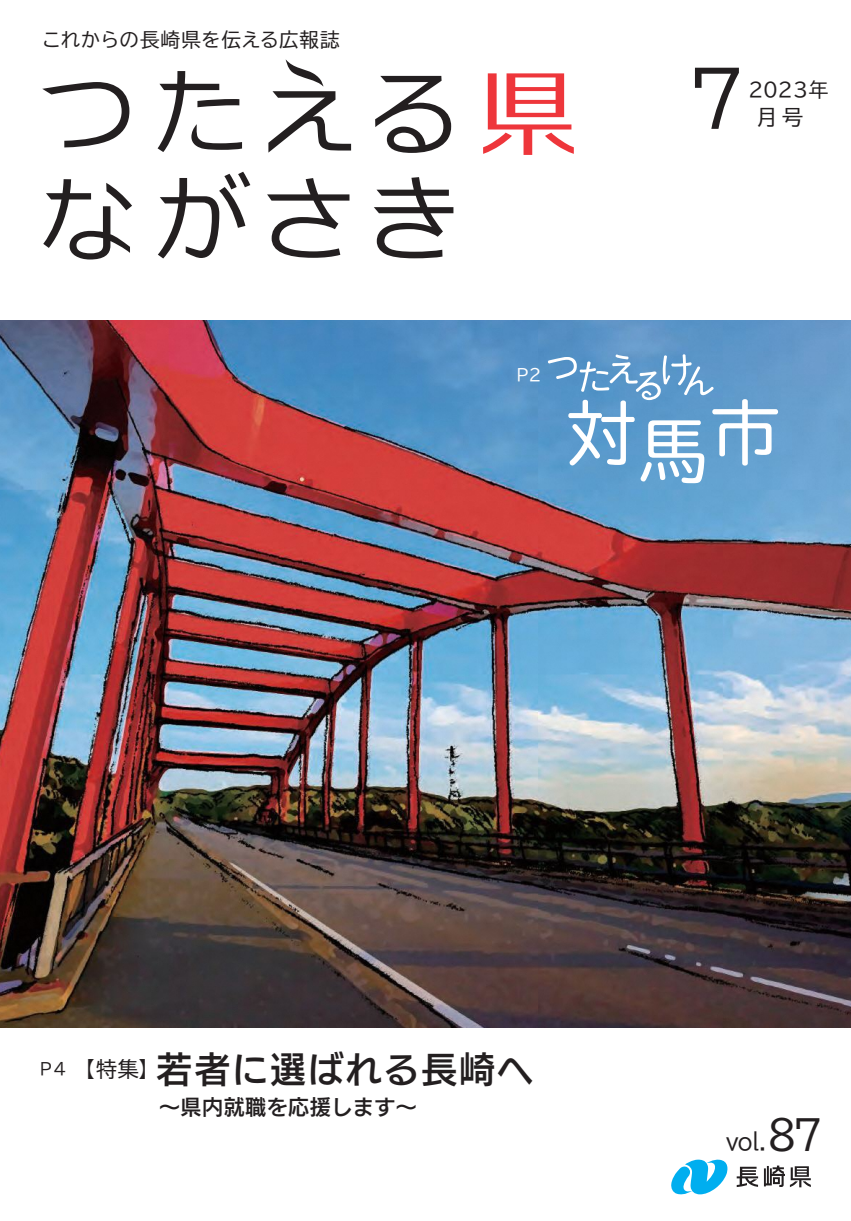
<style>
.page{position:relative;width:851px;height:1221px;background:#fff}
.page>*{position:absolute;margin:0;border:0;box-sizing:border-box;transform-origin:0 0}
.t1{font:75.45px "TBUD Go Std";color:#231f20}
.t2{font:70.2px "TBUDR Go Std";color:#fff}
.t3{font:36px "UD Kakugo Large Pr 6 N DB";letter-spacing:.05em;color:#231f20}
.t4{font:22.5px "TBUD Go Std";color:#231f20}
.t5{font:21px "UD Kakugo Large Pr 6 N DB";letter-spacing:.025em;color:#231f20}
.t6{font:21px "TBUD Go Std";color:#231f20}
.t7{font:19.5px "TBUD Go Std";letter-spacing:.02em;color:#231f20}
.t8{font:16.5px "TBUD Go Std";color:#fff}
.s1{font-size:40.5px}
</style>
<div class="page">
<img style="left:0;top:320px;width:850px;height:707px">
<svg style="left:42px;top:82px;width:87px;height:65px"></svg>
<svg style="left:157px;top:71px;width:85px;height:81px"></svg>
<svg style="left:268px;top:59px;width:83px;height:94px"></svg>
<svg style="left:375px;top:76px;width:76px;height:77px"></svg>
<svg style="left:483px;top:73px;width:90px;height:82px"></svg>
<svg style="left:43px;top:179px;width:89px;height:80px"></svg>
<svg style="left:158px;top:172px;width:92px;height:86px"></svg>
<svg style="left:267px;top:178px;width:82px;height:80px"></svg>
<svg style="left:374px;top:177px;width:79px;height:81px"></svg>
<svg style="left:736px;top:1165px;width:74px;height:22px"></svg>
<svg style="left:671px;top:1159px;width:57px;height:36px"></svg>
<svg style="left:547px;top:354px;width:166px;height:46px;background:#73a6d1"></svg>
<p class="t7" style="left:42px;top:24px;width:299px">これからの長崎県を伝える広報誌</p>
<h1 class="t1" style="left:686px;top:37px;width:59px">7</h1>
<p class="t7" style="left:748px;top:73px;width:81px">2023年</p>
<p class="t6" style="left:756px;top:99px;width:48px">月号</p>
<p class="t8" style="left:516px;top:361px;width:26px">P2</p>
<h2 class="t2" style="left:566px;top:375px;width:216px">対馬市</h2>
<h3 class="t3" style="left:40px;top:1049px;width:494px"><sup>P4</sup> <sup>【特集】</sup>若者に選ばれる長崎へ</h3>
<p class="t5" style="left:159px;top:1094px;width:259px">～県内就職を応援します～</p>
<p class="t4" style="left:726px;top:1122px;width:98px">vol.<span class="s1">87</span></p>
</div>
